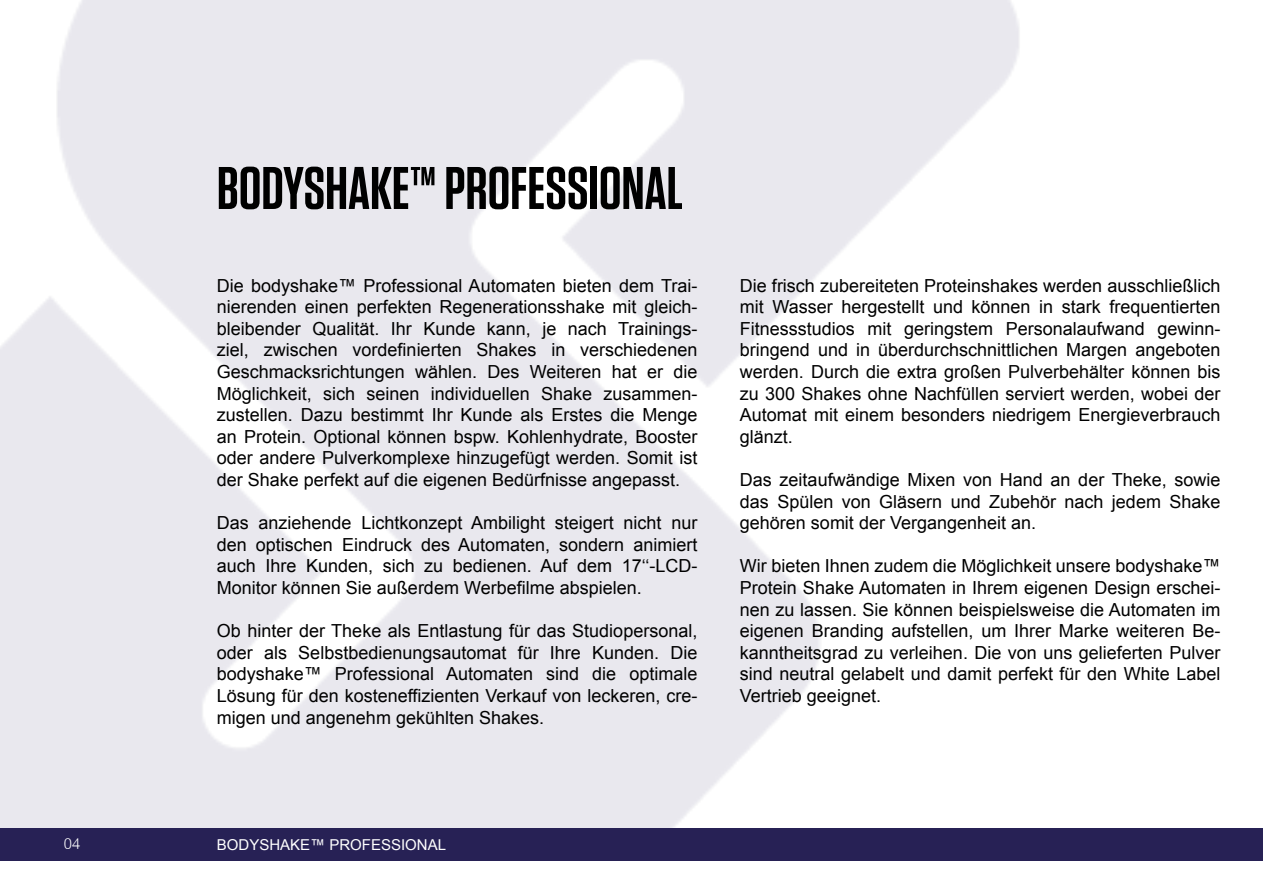
<style>
.page{position:relative;width:1263px;height:893px;background:#fff}
.page>*{position:absolute;margin:0;border:0;box-sizing:border-box;transform-origin:0 0}
.t1{font:600 60px "Tungsten";color:#000}
.t2{font:18px/21.6px "Arial";color:#000;text-align:justify}
.t3{font:15px "Arial";color:#fff}
.t4{font:300 15px "Arial Rounded MT";color:#fff}
</style>
<div class="page">
<div style="left:0;top:828px;width:1263px;height:33px;background:#272155"></div>
<p class="t4" style="left:64px;top:835px;width:18px">04</p>
<h1 class="t1" style="left:217px;top:157px;width:331px">BODYSHAKE™ PROFESSIONA</h1>
<h1 class="t1" style="left:666px;top:157px;width:18px">L</h1>
<p class="t2" style="left:217px;top:275px;width:482px">Die bodyshake™ Professional Automaten bieten dem Trai&shy;nierenden einen perfekten Regenerationsshake mit gleich&shy;bleibender Qualität. Ihr Kunde kann, je nach Trainings&shy;ziel, zwischen vordefinierten Shakes in verschiedenen Geschmacksrichtungen wählen. Des Weiteren hat er die Möglichkeit, sich seinen individuellen Shake zusammen&shy;zustellen. Dazu bestimmt Ihr Kunde als Erstes die Menge an Protein. Optional können bspw. Kohlenhydrate, Booster oder andere Pulverkomplexe hinzugefügt werden. Somit ist der Shake perfekt auf die eigenen Bedürfnisse angepasst.</p>
<p class="t2" style="left:217px;top:512px;width:482px">Das anziehende Lichtkonzept Ambilight steigert nicht nur den optischen Eindruck des Automaten, sondern animiert auch Ihre Kunden, sich zu bedienen. Auf dem 17‘‘-LCD-Monitor können Sie außerdem Werbefilme abspielen.</p>
<p class="t2" style="left:217px;top:620px;width:482px">Ob hinter der Theke als Entlastung für das Studiopersonal, oder als Selbstbedienungsautomat für Ihre Kunden. Die bodyshake™ Professional Automaten sind die optimale Lösung für den kosteneffizienten Verkauf von leckeren, cre&shy;migen und angenehm gekühlten Shakes.</p>
<p class="t2" style="left:740px;top:275px;width:482px">Die frisch zubereiteten Proteinshakes werden ausschließlich mit Wasser hergestellt und können in stark frequentierten Fitnessstudios mit geringstem Personalaufwand gewinn&shy;bringend und in überdurchschnittlichen Margen angeboten werden. Durch die extra großen Pulverbehälter können bis zu 300 Shakes ohne Nachfüllen serviert werden, wobei der Automat mit einem besonders niedrigem Energieverbrauch glänzt.</p>
<p class="t2" style="left:740px;top:469px;width:482px">Das zeitaufwändige Mixen von Hand an der Theke, sowie das Spülen von Gläsern und Zubehör nach jedem Shake gehören somit der Vergangenheit an.</p>
<p class="t2" style="left:740px;top:555px;width:482px">Wir bieten Ihnen zudem die Möglichkeit unsere bodyshake™ Protein Shake Automaten in Ihrem eigenen Design erschei&shy;nen zu lassen. Sie können beispielsweise die Automaten im eigenen Branding aufstellen, um Ihrer Marke weiteren Be&shy;kanntheitsgrad zu verleihen. Die von uns gelieferten Pulver sind neutral gelabelt und damit perfekt für den White Label Vertrieb geeignet.</p>
<p class="t3" style="left:217px;top:835px;width:12px">bod</p>
<p class="t3" style="left:249px;top:835px;width:42px">ys hake</p>
<p class="t3" style="left:310px;top:835px;width:30px">™ professional</p>
</div>
